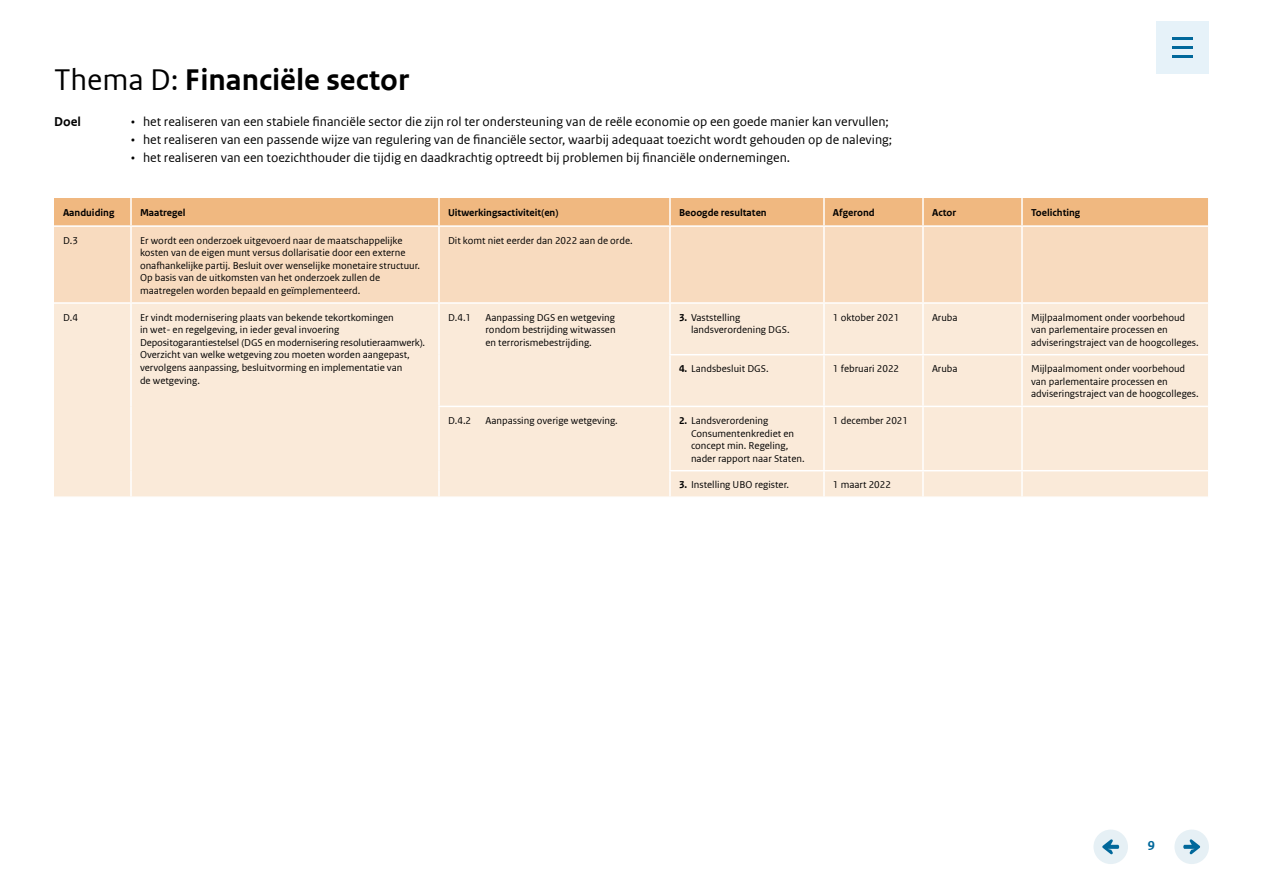
<style>
.page{position:relative;width:1263px;height:893px;background:#fff}
.page>*{position:absolute;margin:0;border:0;box-sizing:border-box;transform-origin:0 0}
._05_Heading_H2{font:700 31.5px "Rijksoverheid Sans Web Text";color:#000}
.t1{font:13.5px "Rijksoverheid Sans Web Text";color:#000}
._06_Bodycopy{font:700 13.5px "Rijksoverheid Sans Web Text";color:#000}
.t2{font:700 13.5px "Rijksoverheid Sans Web Text";color:#01689b}
.Table_Bodycopy{font:10.5px/12.6px "Rijksoverheid Sans Web Text";color:#000}
.Table_Bodycopy_Tab{font:10.5px/12.6px "Rijksoverheid Sans Web Text";color:#000;text-align:justify}
.Table_Heading_H2{font:700 10.5px "Rijksoverheid Sans Web Text";color:#000}
.s1{font-weight:400}
.s2{font-weight:700}
</style>
<div class="page">
<div style="left:1156px;top:21px;width:53px;height:53px;background:#e6f2f9"></div>
<hr style="left:1172px;top:37px;width:21px;height:3px;background:#01689b">
<hr style="left:1172px;top:55px;width:21px;height:3px;background:#01689b">
<hr style="left:1172px;top:46px;width:21px;height:3px;background:#01689b">
<div style="left:1174px;top:830px;width:35px;height:34px;background:#e6f0f5;border-radius:50%"></div>
<svg style="left:1183px;top:839px;width:17px;height:15px"></svg>
<div style="left:1093px;top:830px;width:35px;height:34px;background:#e6f0f5;border-radius:50%"></div>
<svg style="left:1102px;top:839px;width:17px;height:15px"></svg>
<div style="left:54px;top:198px;width:1154px;height:27px;background:#f0b880"></div>
<div style="left:54px;top:227px;width:1154px;height:75px;background:#f8dbbf"></div>
<div style="left:54px;top:304px;width:1154px;height:192px;background:#faead9"></div>
<hr style="left:130px;top:198px;width:2px;height:27px;background:#fff">
<hr style="left:438px;top:198px;width:2px;height:27px;background:#fff">
<hr style="left:669px;top:198px;width:2px;height:27px;background:#fff">
<hr style="left:823px;top:198px;width:2px;height:27px;background:#fff">
<hr style="left:922px;top:198px;width:2px;height:27px;background:#fff">
<hr style="left:1021px;top:198px;width:2px;height:27px;background:#fff">
<hr style="left:130px;top:227px;width:2px;height:75px;background:#fff">
<hr style="left:130px;top:304px;width:2px;height:51px;background:#fff">
<hr style="left:130px;top:355px;width:2px;height:51px;background:#fff">
<hr style="left:130px;top:406px;width:2px;height:65px;background:#fff">
<hr style="left:130px;top:471px;width:2px;height:25px;background:#fff">
<hr style="left:438px;top:304px;width:2px;height:51px;background:#fff">
<hr style="left:669px;top:304px;width:2px;height:50px;background:#fff">
<hr style="left:823px;top:304px;width:2px;height:50px;background:#fff">
<hr style="left:922px;top:304px;width:2px;height:50px;background:#fff">
<hr style="left:1021px;top:304px;width:2px;height:50px;background:#fff">
<hr style="left:438px;top:355px;width:2px;height:51px;background:#fff">
<hr style="left:669px;top:355px;width:2px;height:51px;background:#fff">
<hr style="left:823px;top:355px;width:2px;height:51px;background:#fff">
<hr style="left:922px;top:355px;width:2px;height:51px;background:#fff">
<hr style="left:1021px;top:355px;width:2px;height:51px;background:#fff">
<hr style="left:438px;top:407px;width:2px;height:64px;background:#fff">
<hr style="left:669px;top:407px;width:2px;height:63px;background:#fff">
<hr style="left:823px;top:407px;width:2px;height:63px;background:#fff">
<hr style="left:922px;top:407px;width:2px;height:63px;background:#fff">
<hr style="left:1021px;top:407px;width:2px;height:63px;background:#fff">
<hr style="left:438px;top:471px;width:2px;height:25px;background:#fff">
<hr style="left:669px;top:471px;width:2px;height:25px;background:#fff">
<hr style="left:823px;top:471px;width:2px;height:25px;background:#fff">
<hr style="left:922px;top:471px;width:2px;height:25px;background:#fff">
<hr style="left:1021px;top:471px;width:2px;height:25px;background:#fff">
<hr style="left:669px;top:354px;width:155px;height:1px;background:#fff">
<hr style="left:824px;top:354px;width:99px;height:1px;background:#fff">
<hr style="left:923px;top:354px;width:99px;height:1px;background:#fff">
<hr style="left:1022px;top:354px;width:186px;height:1px;background:#fff">
<hr style="left:438px;top:406px;width:232px;height:1px;background:#fff">
<hr style="left:670px;top:406px;width:154px;height:1px;background:#fff">
<hr style="left:824px;top:406px;width:99px;height:1px;background:#fff">
<hr style="left:923px;top:406px;width:99px;height:1px;background:#fff">
<hr style="left:1022px;top:406px;width:186px;height:1px;background:#fff">
<hr style="left:669px;top:470px;width:155px;height:1px;background:#fff">
<hr style="left:824px;top:470px;width:99px;height:1px;background:#fff">
<hr style="left:923px;top:470px;width:99px;height:1px;background:#fff">
<hr style="left:1022px;top:470px;width:186px;height:1px;background:#fff">
<hr style="left:438px;top:227px;width:2px;height:75px;background:#fff">
<hr style="left:669px;top:227px;width:2px;height:75px;background:#fff">
<hr style="left:823px;top:227px;width:2px;height:75px;background:#fff">
<hr style="left:922px;top:227px;width:2px;height:75px;background:#fff">
<hr style="left:1021px;top:227px;width:2px;height:75px;background:#fff">
<h2 class="_05_Heading_H2" style="left:54px;top:62px;width:356px"><span class="s1">Thema D:</span> Financiële sector</h2>
<p class="_06_Bodycopy" style="left:54px;top:114px;width:28px">Doel</p>
<p class="t1" style="left:131px;top:114px;width:759px">• het realiseren van een stabiele financiële sector die zijn rol ter ondersteuning van de reële economie op een goede manier kan vervullen;</p>
<p class="t1" style="left:131px;top:132px;width:763px">• het realiseren van een passende wijze van regulering van de financiële sector, waarbij adequaat toezicht wordt gehouden op de naleving;</p>
<p class="t1" style="left:131px;top:150px;width:661px">• het realiseren van een toezichthouder die tijdig en daadkrachtig optreedt bij problemen bij financiële ondernemingen.</p>
<h3 class="Table_Heading_H2" style="left:63px;top:206px;width:53px">Aanduiding</h3>
<h3 class="Table_Heading_H2" style="left:140px;top:206px;width:47px">Maatregel</h3>
<h3 class="Table_Heading_H2" style="left:448px;top:206px;width:112px">Uitwerkingsactiviteit(en)</h3>
<h3 class="Table_Heading_H2" style="left:679px;top:206px;width:89px">Beoogde resultaten</h3>
<h3 class="Table_Heading_H2" style="left:833px;top:206px;width:43px">Afgerond</h3>
<h3 class="Table_Heading_H2" style="left:932px;top:206px;width:26px">Actor</h3>
<h3 class="Table_Heading_H2" style="left:1031px;top:206px;width:51px">Toelichting</h3>
<p class="Table_Bodycopy" style="left:63px;top:234px;width:17px">D.3</p>
<p class="Table_Bodycopy" style="left:140px;top:234px;width:282px">Er wordt een onderzoek uitgevoerd naar de maatschappelijke kosten van de eigen munt versus dollarisatie door een externe onafhankelijke partij. Besluit over wenselijke monetaire structuur.<br>Op basis van de uitkomsten van het onderzoek zullen de maatregelen worden bepaald en geïmplementeerd.</p>
<p class="Table_Bodycopy_Tab" style="left:448px;top:234px;width:186px">Dit komt niet eerder dan 2022 aan de orde.</p>
<p class="Table_Bodycopy" style="left:63px;top:311px;width:17px">D.4</p>
<p class="Table_Bodycopy" style="left:140px;top:311px;width:287px">Er vindt modernisering plaats van bekende tekortkomingen<br>in wet- en regelgeving, in ieder geval invoering Depositogarantiestelsel (DGS en modernisering resolutieraamwerk).<br>Overzicht van welke wetgeving zou moeten worden aangepast, vervolgens aanpassing, besluitvorming en implementatie van<br>de wetgeving.</p>
<p class="Table_Bodycopy_Tab" style="left:448px;top:311px;width:25px">D.4.1</p>
<p class="Table_Bodycopy_Tab" style="left:485px;top:311px;width:132px">Aanpassing DGS en wetgeving rondom bestrijding witwassen en terrorismebestrijding.</p>
<p class="Table_Bodycopy" style="left:691px;top:311px;width:100px;text-indent:-12px"><span class="s2">3.</span> Vaststelling landsverordening DGS.</p>
<p class="Table_Bodycopy_Tab" style="left:833px;top:311px;width:68px">1 oktober 2021</p>
<p class="Table_Bodycopy_Tab" style="left:932px;top:311px;width:27px">Aruba</p>
<p class="Table_Bodycopy_Tab" style="left:1031px;top:311px;width:156px">Mijlpaalmoment onder voorbehoud</p>
<p class="Table_Bodycopy_Tab" style="left:1031px;top:323px;width:138px">van parlementaire processen en</p>
<p class="Table_Bodycopy_Tab" style="left:1031px;top:336px;width:169px">adviseringstraject van de hoogcolleges.</p>
<p class="Table_Bodycopy" style="left:679px;top:362px;width:91px"><span class="s2">4.</span> Landsbesluit DGS.</p>
<p class="Table_Bodycopy_Tab" style="left:833px;top:362px;width:68px">1 februari 2022</p>
<p class="Table_Bodycopy_Tab" style="left:932px;top:362px;width:27px">Aruba</p>
<p class="Table_Bodycopy_Tab" style="left:1031px;top:362px;width:156px">Mijlpaalmoment onder voorbehoud</p>
<p class="Table_Bodycopy_Tab" style="left:1031px;top:375px;width:138px">van parlementaire processen en</p>
<p class="Table_Bodycopy_Tab" style="left:1031px;top:388px;width:169px">adviseringstraject van de hoogcolleges.</p>
<p class="Table_Bodycopy_Tab" style="left:448px;top:414px;width:25px">D.4.2</p>
<p class="Table_Bodycopy_Tab" style="left:485px;top:414px;width:134px">Aanpassing overige wetgeving.</p>
<p class="Table_Bodycopy" style="left:691px;top:414px;width:115px;text-indent:-12px"><span class="s2">2.</span> Landsverordening<br>Consumentenkrediet en concept min. Regeling, nader rapport naar Staten.</p>
<p class="Table_Bodycopy_Tab" style="left:833px;top:414px;width:77px">1 december 2021</p>
<p class="Table_Bodycopy_Tab" style="left:679px;top:478px;width:112px"><span class="s2">3.</span> Instelling UBO register.</p>
<p class="Table_Bodycopy_Tab" style="left:833px;top:478px;width:60px">1 maart 2022</p>
<p class="t2" style="left:1148px;top:838px;width:9px">9</p>
</div>
